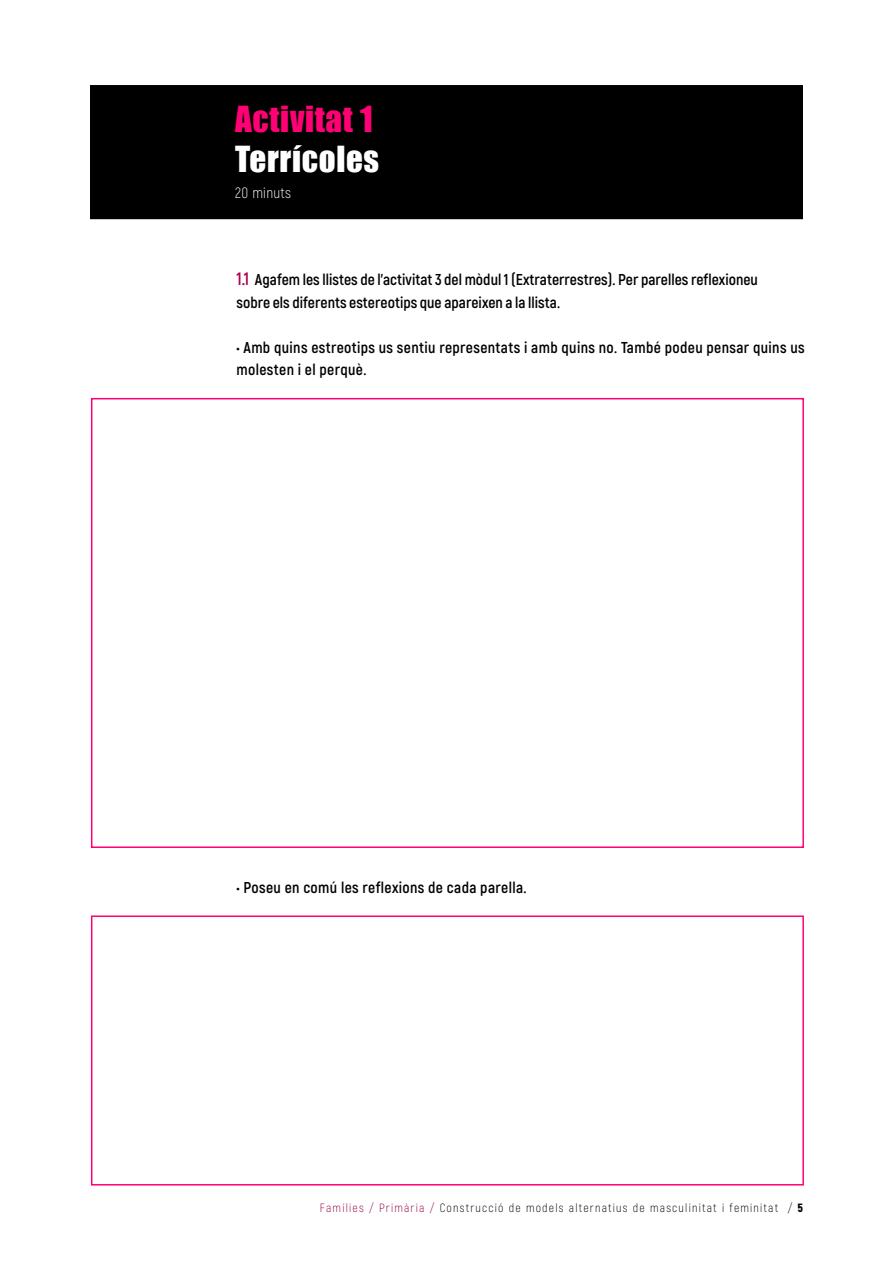
<style>
.page{position:relative;width:893px;height:1263px;background:#fff}
.page>*{position:absolute;margin:0;border:0;box-sizing:border-box;transform-origin:0 0}
.t1{font:33px/39.6px "Impact";letter-spacing:.02em;color:#ff0075}
.t2{font:700 15.75px/22.5px "Akrobat";color:#000}
.t3{font:700 15.75px/22.5px "Akrobat";letter-spacing:.025em;color:#000}
.t4{font:300 15px "Akrobat";letter-spacing:.02em;color:#fefefe}
.t5{font:300 12px "Akrobat";letter-spacing:.1em;color:#000}
.s1{color:#fff}
.s2{font-size:18px;color:#b30053}
.s3{color:#940045}
.s4{font-weight:900}
</style>
<div class="page">
<svg style="left:91px;top:397px;width:713px;height:789px"></svg>
<div style="left:90px;top:85px;width:713px;height:134px;background:#000"></div>
<h2 class="t1" style="left:235px;top:99px;width:145px">Activitat 1<br><span class="s1">Terrícoles</span></h2>
<h2 class="t4" style="left:235px;top:183px;width:57px">20 minuts</h2>
<h3 class="t2" style="left:236px;top:268px;width:523px"><span class="s2">1.1</span> Agafem les llistes de l’activitat 3 del mòdul 1 (Extraterrestres). Per parelles reflexioneu sobre els diferents estereotips que apareixen a la llista.</h3>
<p class="t3" style="left:236px;top:336px;width:570px">• Amb quins estreotips us sentiu representats i amb quins no. També podeu pensar quins us molesten i el perquè.</p>
<p class="t3" style="left:236px;top:876px;width:292px">• Poseu en comú les reflexions de cada parella.</p>
<p class="t5" style="left:320px;top:1201px;width:485px"><span class="s3">Famílies / Primària /</span> Construcció de models alternatius de masculinitat i feminitat / <span class="s4">5</span></p>
</div>
